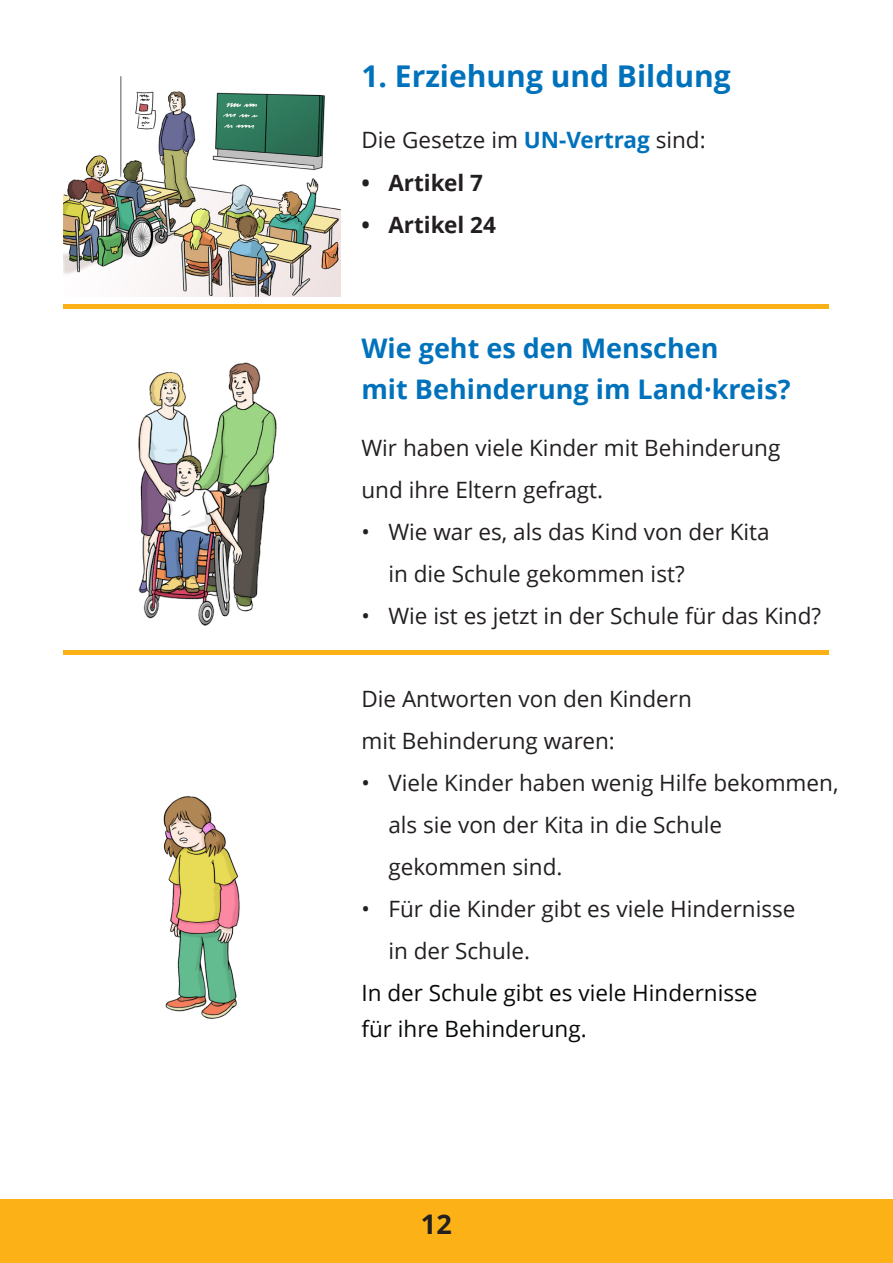
<style>
.page{position:relative;width:893px;height:1263px;background:#fff}
.page>*{position:absolute;margin:0;border:0;box-sizing:border-box;transform-origin:0 0}
.t1{font:700 30px "Open Sans";color:#0072bc}
.t2{font:700 27px/40.5px "Open Sans";color:#0072bc}
.t3{font:700 27px "Open Sans";color:#231f20}
.t4{font:22.5px/42px "Open Sans";color:#231f20}
.t5{font:22.5px/36px "Open Sans";color:#080a0a}
.t6{font:700 22.5px "Open Sans";color:#231f20}
.s1{font-weight:700;color:#0072bc}
</style>
<div class="page">
<hr style="left:64px;top:651px;width:765px;height:4px;background:#fcb216">
<hr style="left:64px;top:305px;width:765px;height:4px;background:#fcb216">
<div style="left:0;top:1199px;width:893px;height:64px;background:#fcb216"></div>
<img style="left:64px;top:76px;width:276px;height:220px">
<img style="left:138px;top:362px;width:139px;height:264px">
<img style="left:163px;top:796px;width:77px;height:223px">
<p class="t1" style="left:361px;top:64px;width:371px">1. Erziehung und Bildung</p>
<p class="t4" style="left:361px;top:122px;width:346px">Die Gesetze im <span class="s1">UN-Vertrag</span> sind:</p>
<p class="t6" style="left:361px;top:173px;width:123px">• Artikel 7</p>
<p class="t6" style="left:361px;top:215px;width:136px">• Artikel 24</p>
<p class="t2" style="left:361px;top:331px;width:431px">Wie geht es den Menschen<br>mit Behinderung im Land·kreis?</p>
<p class="t4" style="left:361px;top:429px;width:420px">Wir haben viele Kinder mit Behinderung und ihre Eltern gefragt.</p>
<p class="t4" style="left:388px;top:513px;width:383px;text-indent:-27px">• Wie war es, als das Kind von der Kita in die Schule gekommen ist?</p>
<p class="t4" style="left:361px;top:597px;width:461px">• Wie ist es jetzt in der Schule für das Kind?</p>
<p class="t4" style="left:361px;top:680px;width:332px">Die Antworten von den Kindern mit Behinderung waren:</p>
<p class="t4" style="left:388px;top:764px;width:452px;text-indent:-27px">• Viele Kinder haben wenig Hilfe bekommen, als sie von der Kita in die Schule gekommen sind.</p>
<p class="t4" style="left:388px;top:890px;width:409px;text-indent:-27px">• Für die Kinder gibt es viele Hindernisse in der Schule.</p>
<p class="t5" style="left:361px;top:977px;width:398px">In der Schule gibt es viele Hindernisse für ihre Behinderung.</p>
<p class="t3" style="left:421px;top:1213px;width:32px">12</p>
</div>
